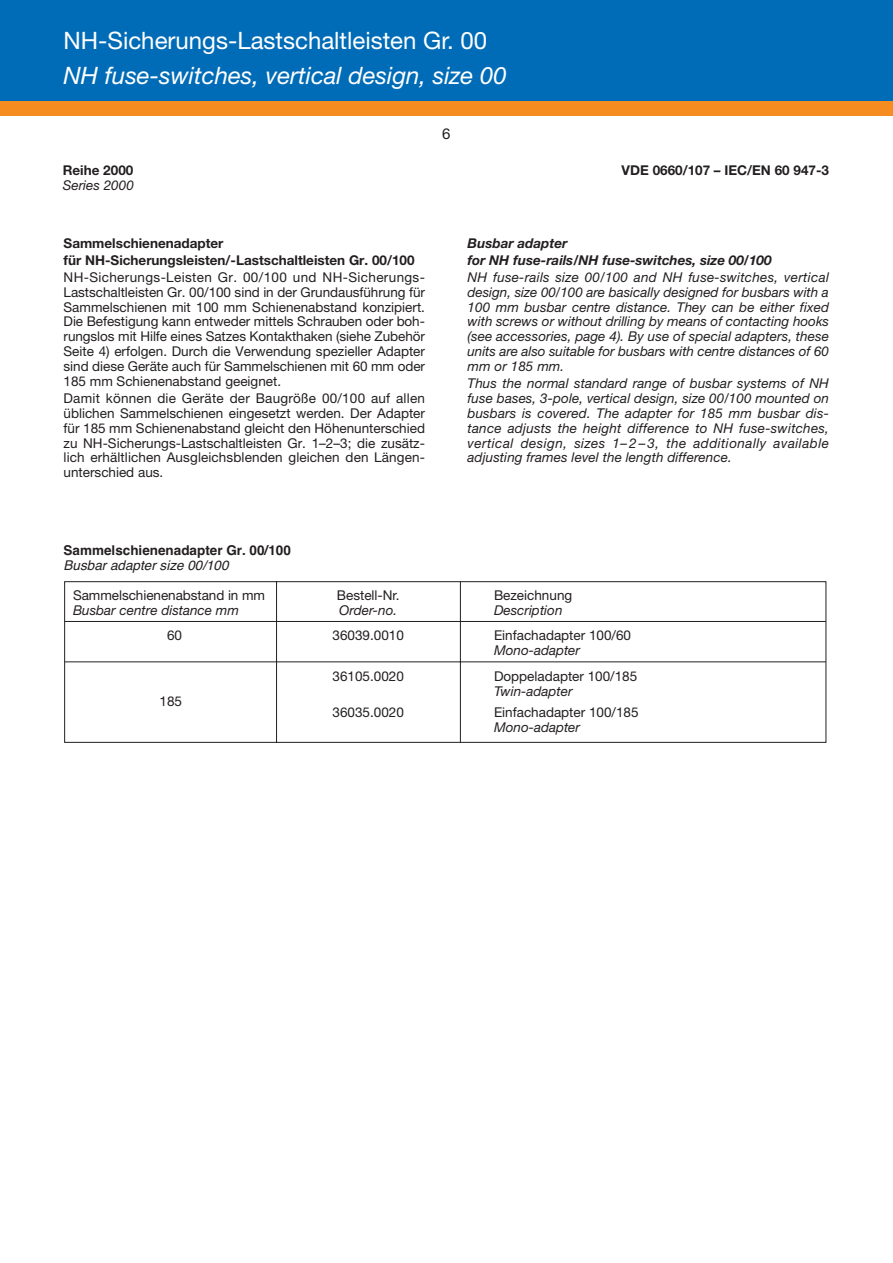
<style>
.page{position:relative;width:893px;height:1263px;background:#fff}
.page>*{position:absolute;margin:0;border:0;box-sizing:border-box;transform-origin:0 0}
.t1{font:italic 24px "Helvetica Neue";color:#fff}
.t2{font:24px "Helvetica Neue";color:#fff}
.t3{font:15px "Helvetica Neue";color:#231f20}
.t4{font:13.5px/14.9px "Helvetica Neue";color:#231f20;text-align:justify}
.t5{font:italic 13.5px/14.9px "Helvetica Neue";color:#231f20;text-align:justify}
.t6{font:700 13.5px/17px "Helvetica Neue";color:#231f20}
.t7{font:italic 700 13.5px/17px "Helvetica Neue";color:#231f20}
.t8{font:700 13.5px "Helvetica";color:#231f20}
.t9{font:italic 13.5px "Helvetica";color:#231f20}
</style>
<div class="page">
<div style="left:0;top:0;width:893px;height:101px;background:#006cb7"></div>
<div style="left:0;top:101px;width:893px;height:14px;background:#f68b1f"></div>
<svg style="left:64px;top:581px;width:763px;height:162px"></svg>
<hr style="left:460px;top:582px;width:1px;height:160px;background:#231f20">
<hr style="left:65px;top:621px;width:761px;height:1px;background:#231f20">
<hr style="left:65px;top:661px;width:761px;height:1px;background:#231f20">
<h1 class="t2" style="left:64px;top:32px;width:425px">NH-Sicherungs-Lastschaltleisten Gr. 00</h1>
<h1 class="t1" style="left:64px;top:67px;width:445px">NH fuse-switches, vertical design, size 00</h1>
<p class="t3" style="left:442px;top:128px;width:10px">6</p>
<p class="t6" style="left:63px;top:163px;width:72px">Reihe 2000</p>
<p class="t6" style="left:622px;top:163px;width:209px">VDE 0660/107 – IEC/EN 60 947-3</p>
<p class="t5" style="left:63px;top:179px;width:73px">Series 2000</p>
<p class="t6" style="left:64px;top:236px;width:352px">Sammelschienenadapter<br>für NH-Sicherungsleisten/-Lastschaltleisten Gr. 00/100</p>
<p class="t4" style="left:64px;top:271px;width:363px">NH-Sicherungs-Leisten Gr. 00/100 und NH-Sicherungs-Lastschaltleisten Gr. 00/100 sind in der Grundausführung für Sammelschienen mit 100 mm Schienenabstand konzipiert.<br>Die Befestigung kann entweder mittels Schrauben oder boh&shy;rungslos mit Hilfe eines Satzes Kontakthaken (siehe Zubehör Seite 4) erfolgen. Durch die Verwendung spezieller Adapter sind diese Geräte auch für Sammelschienen mit 60 mm oder 185 mm Schienenabstand geeignet.</p>
<p class="t4" style="left:64px;top:392px;width:363px">Damit können die Geräte der Baugröße 00/100 auf allen üblichen Sammelschienen eingesetzt werden. Der Adapter für 185 mm Schienenabstand gleicht den Höhenunterschied zu NH-Sicherungs-Lastschaltleisten Gr. 1–2–3; die zusätz&shy;lich erhältlichen Ausgleichsblenden gleichen den Längen&shy;unterschied aus.</p>
<p class="t8" style="left:64px;top:545px;width:229px">Sammelschienenadapter Gr. 00/100</p>
<p class="t9" style="left:64px;top:560px;width:169px">Busbar adapter size 00/100</p>
<p class="t4" style="left:73px;top:589px;width:194px">Sammelschienenabstand in mm</p>
<p class="t5" style="left:73px;top:604px;width:167px">Busbar centre distance mm</p>
<p class="t4" style="left:167px;top:629px;width:17px">60</p>
<p class="t4" style="left:160px;top:695px;width:24px">185</p>
<p class="t4" style="left:337px;top:589px;width:64px">Bestell-Nr.</p>
<p class="t5" style="left:339px;top:604px;width:60px">Order-no.</p>
<p class="t4" style="left:333px;top:629px;width:73px">36039.0010</p>
<p class="t4" style="left:333px;top:670px;width:73px">36105.0020</p>
<p class="t4" style="left:333px;top:706px;width:73px">36035.0020</p>
<p class="t7" style="left:468px;top:236px;width:306px">Busbar adapter<br>for NH fuse-rails/NH fuse-switches, size 00/100</p>
<p class="t5" style="left:468px;top:271px;width:363px">NH fuse-rails size 00/100 and NH fuse-switches, vertical design, size 00/100 are basically designed for busbars with a 100 mm busbar centre distance. They can be either fixed with screws or without drilling by means of contacting hooks (see accessories, page 4). By use of special adapters, these units are also suitable for busbars with centre distances of 60 mm or 185 mm.</p>
<p class="t5" style="left:468px;top:377px;width:363px">Thus the normal standard range of busbar systems of NH fuse bases, 3-pole, vertical design, size 00/100 mounted on busbars is covered. The adapter for 185 mm busbar dis&shy;tance adjusts the height difference to NH fuse-switches, vertical design, sizes 1–2–3, the additionally available adjusting frames level the length difference.</p>
<p class="t4" style="left:494px;top:589px;width:80px">Bezeichnung</p>
<p class="t5" style="left:494px;top:604px;width:70px">Description</p>
<p class="t4" style="left:494px;top:629px;width:139px">Einfachadapter 100/60</p>
<p class="t5" style="left:494px;top:644px;width:88px">Mono-adapter</p>
<p class="t4" style="left:494px;top:670px;width:145px">Doppeladapter 100/185</p>
<p class="t5" style="left:494px;top:685px;width:80px">Twin-adapter</p>
<p class="t4" style="left:494px;top:706px;width:146px">Einfachadapter 100/185</p>
<p class="t5" style="left:494px;top:721px;width:88px">Mono-adapter</p>
</div>
